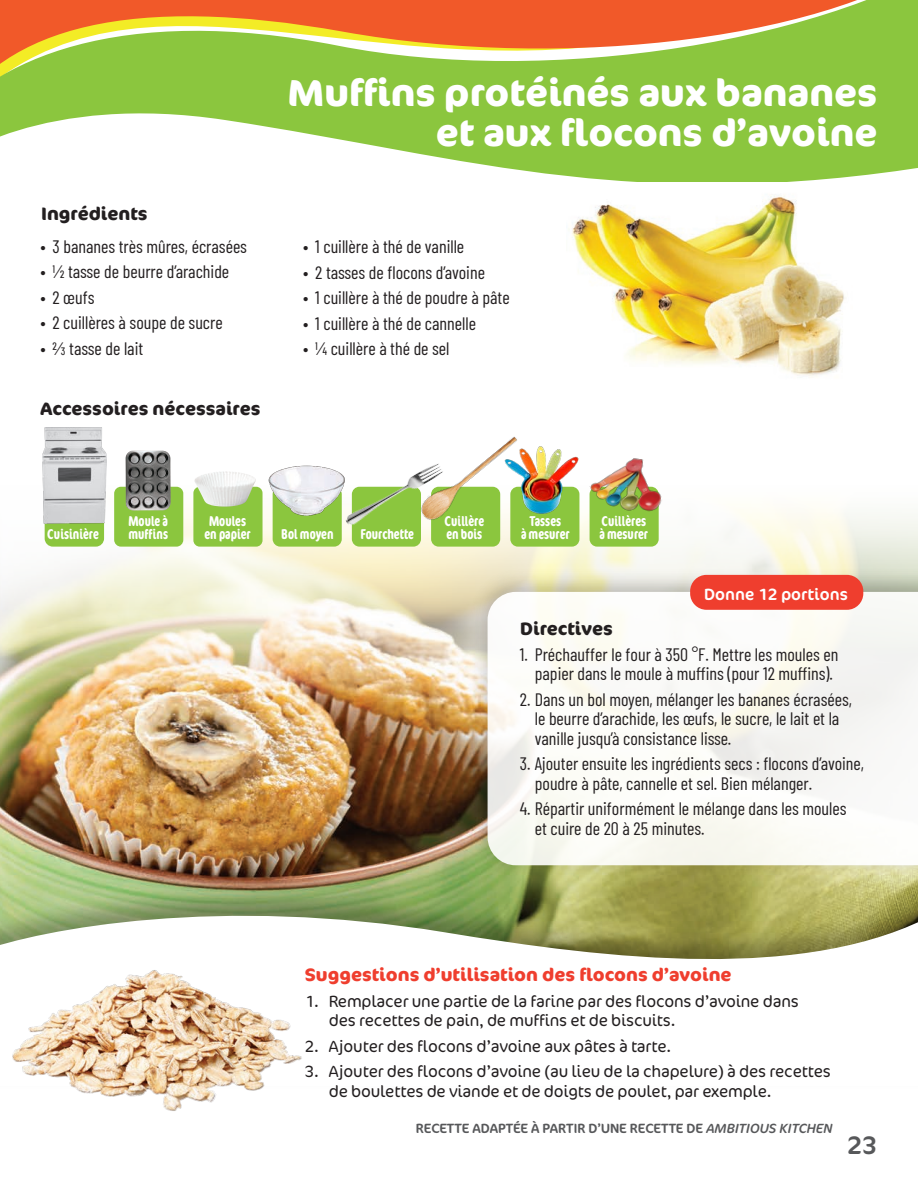
<style>
.page{position:relative;width:918px;height:1188px;background:#fff}
.page>*{position:absolute;margin:0;border:0;box-sizing:border-box;transform-origin:0 0}
.Nom_recette{font:700 37.5px/40.5px "Cocon Pro";color:#fff;text-align:right}
.t1{font:25.5px "Cocon Pro";color:#57585a}
.t2{font:18px/19.5px "Barlow Condensed";color:#231f20}
.t3{font:700 18px "Cocon Pro";color:#231f20}
.t4{font:700 18px "Cocon Pro";color:#ef3e2e}
.t5{font:300 16.5px/19.5px "Cocon Pro";letter-spacing:-.01em;color:#231f20}
.t6{font:16.5px "Cocon Pro";color:#fff}
.t7{font:14.25px/13.5px "Cocon Pro Bold Excon";color:#fff;text-align:center}
.t8{font:13.5px "Cocon Pro";color:#57585a}
.s1{font-style:italic}
</style>
<div class="page">
<img style="left:0;top:0;width:918px;height:1111px">
<p class="t3" style="left:41px;top:202px;width:108px">Ingrédients</p>
<p class="t2" style="left:40px;top:235px;width:208px">• 3 bananes très mûres, écrasées</p>
<p class="t2" style="left:40px;top:261px;width:190px">• ½ tasse de beurre d’arachide</p>
<p class="t2" style="left:40px;top:286px;width:56px">• 2 œufs</p>
<p class="t2" style="left:40px;top:312px;width:184px">• 2 cuillères à soupe de sucre</p>
<p class="t2" style="left:40px;top:337px;width:104px">• 2⁄3 tasse de lait</p>
<p class="t3" style="left:40px;top:396px;width:222px">Accessoires nécessaires</p>
<p class="Nom_recette" style="left:287px;top:71px;width:592px">Muffins protéinés aux bananes et aux flocons d’avoine</p>
<p class="t2" style="left:303px;top:236px;width:163px">• 1 cuillère à thé de vanille</p>
<p class="t2" style="left:303px;top:261px;width:183px">• 2 tasses de flocons d’avoine</p>
<p class="t2" style="left:303px;top:287px;width:208px">• 1 cuillère à thé de poudre à pâte</p>
<p class="t2" style="left:303px;top:312px;width:174px">• 1 cuillère à thé de cannelle</p>
<p class="t2" style="left:303px;top:338px;width:148px">• ¼ cuillère à thé de sel</p>
<p class="t7" style="left:128px;top:513px;width:41px;text-align:left">Moule à muffins</p>
<p class="t7" style="left:444px;top:513px;width:41px;text-align:left">Cuillère en bois</p>
<p class="t7" style="left:521px;top:513px;width:50px">Tasses<br>à mesurer</p>
<p class="t7" style="left:601px;top:513px;width:46px">Cuillères</p>
<p class="t7" style="left:205px;top:513px;width:48px">Moules en papier</p>
<p class="t7" style="left:281px;top:527px;width:54px">Bol moyen</p>
<p class="t7" style="left:599px;top:527px;width:50px">à mesurer</p>
<p class="t7" style="left:47px;top:527px;width:53px">Cuisinière</p>
<p class="t7" style="left:360px;top:527px;width:55px">Fourchette</p>
<p class="t3" style="left:520px;top:616px;width:94px">Directives</p>
<p class="t6" style="left:704px;top:583px;width:145px">Donne 12 portions</p>
<p class="t2" style="left:520px;top:643px;width:320px;text-align:center">1. Préchauffer le four à 350 °F. Mettre les moules en papier dans le moule à muffins (pour 12 muffins).</p>
<p class="t2" style="left:535px;top:688px;width:319px;text-indent:-15px">2. Dans un bol moyen, mélanger les bananes écrasées, le beurre d’arachide, les œufs, le sucre, le lait et la vanille jusqu’à consistance lisse.</p>
<p class="t2" style="left:535px;top:753px;width:331px;text-indent:-15px">3. Ajouter ensuite les ingrédients secs : flocons d’avoine, poudre à pâte, cannelle et sel. Bien mélanger.</p>
<p class="t2" style="left:535px;top:798px;width:313px;text-indent:-15px">4. Répartir uniformément le mélange dans les moules et cuire de 20 à 25 minutes.</p>
<p class="t4" style="left:305px;top:962px;width:428px">Suggestions d’utilisation des flocons d’avoine</p>
<p class="t5" style="left:329px;top:991px;width:471px;text-indent:-24px">1. Remplacer une partie de la farine par des flocons d’avoine dans des recettes de pain, de muffins et de biscuits.</p>
<p class="t5" style="left:305px;top:1036px;width:368px">2. Ajouter des flocons d’avoine aux pâtes à tarte.</p>
<p class="t5" style="left:329px;top:1061px;width:504px;text-indent:-24px">3. Ajouter des flocons d’avoine (au lieu de la chapelure) à des recettes de boulettes de viande et de doigts de poulet, par exemple.</p>
<p class="t8" style="left:416px;top:1119px;width:418px">RECETTE ADAPTÉE À PARTIR D’UNE RECETTE DE <span class="s1">AMBITIOUS KITCHEN</span></p>
<h2 class="t1" style="left:847px;top:1128px;width:32px">23</h2>
</div>
